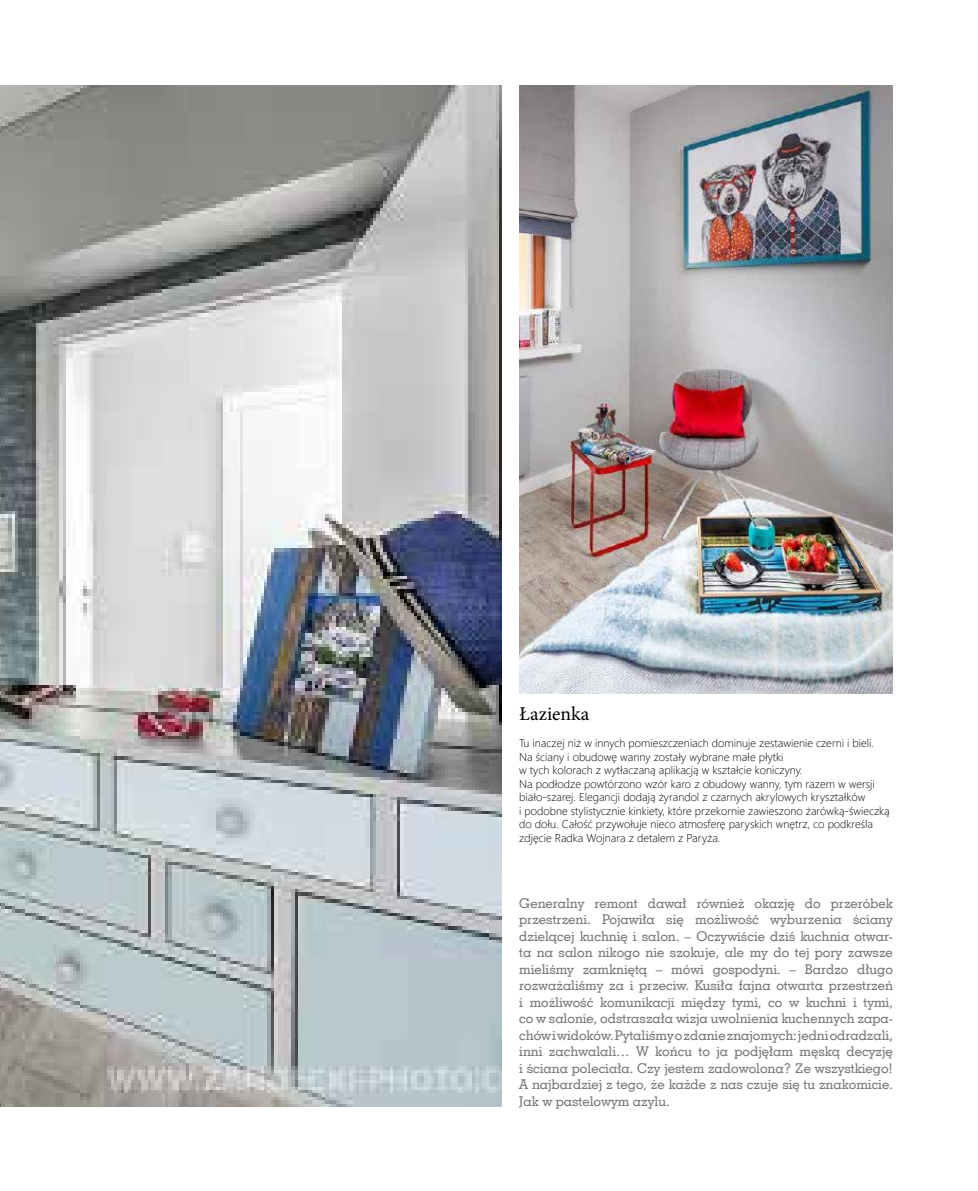
<style>
.page{position:relative;width:978px;height:1191px;background:#fff}
.page>*{position:absolute;margin:0;border:0;box-sizing:border-box;transform-origin:0 0}
.t1{font:19.5px "Minion Pro";color:#000}
.t2{font:13.5px/16.5px "Geo Slab 703 Md EU";color:#77787b;text-align:justify}
.t3{font:11.25px/13.5px "Webly Sleek UI Light";color:#000}
</style>
<div class="page">
<img style="left:0;top:85px;width:502px;height:1021px">
<img style="left:519px;top:85px;width:374px;height:608px">
<h1 class="t1" style="left:519px;top:701px;width:72px">Łazienka</h1>
<p class="t3" style="left:519px;top:736px;width:372px">Tu inaczej niż w innych pomieszczeniach dominuje zestawienie czerni i bieli.<br>Na ściany i obudowę wanny zostały wybrane małe płytki<br>w tych kolorach z wytłaczaną aplikacją w kształcie koniczyny.<br>Na podłodze powtórzono wzór karo z obudowy wanny, tym razem w wersji biało-szarej. Elegancji dodają żyrandol z czarnych akrylowych kryształków<br>i podobne stylistycznie kinkiety, które przekornie zawieszono żarówką-świeczką do dołu. Całość przywołuje nieco atmosferę paryskich wnętrz, co podkreśla zdjęcie Radka Wojnara z detalem z Paryża.</p>
<p class="t2" style="left:519px;top:894px;width:375px">Generalny remont dawał również okazję do przeróbek przestrzeni. Pojawiła się możliwość wyburzenia ściany dzielącej kuchnię i salon. – Oczywiście dziś kuchnia otwar&shy;ta na salon nikogo nie szokuje, ale my do tej pory zawsze mieliśmy zamkniętą – mówi gospodyni. – Bardzo długo rozważaliśmy za i przeciw. Kusiła fajna otwarta przestrzeń i możliwość komunikacji między tymi, co w kuchni i tymi, co w salonie, odstraszała wizja uwolnienia kuchennych zapa&shy;chów i widoków. Pytaliśmy o zdanie znajomych: jedni odradzali, inni zachwalali… W końcu to ja podjęłam męską decyzję i ściana poleciała. Czy jestem zadowolona? Ze wszystkiego!<br>A najbardziej z tego, że każde z nas czuje się tu znakomicie.<br>Jak w pastelowym azylu.</p>
</div>
